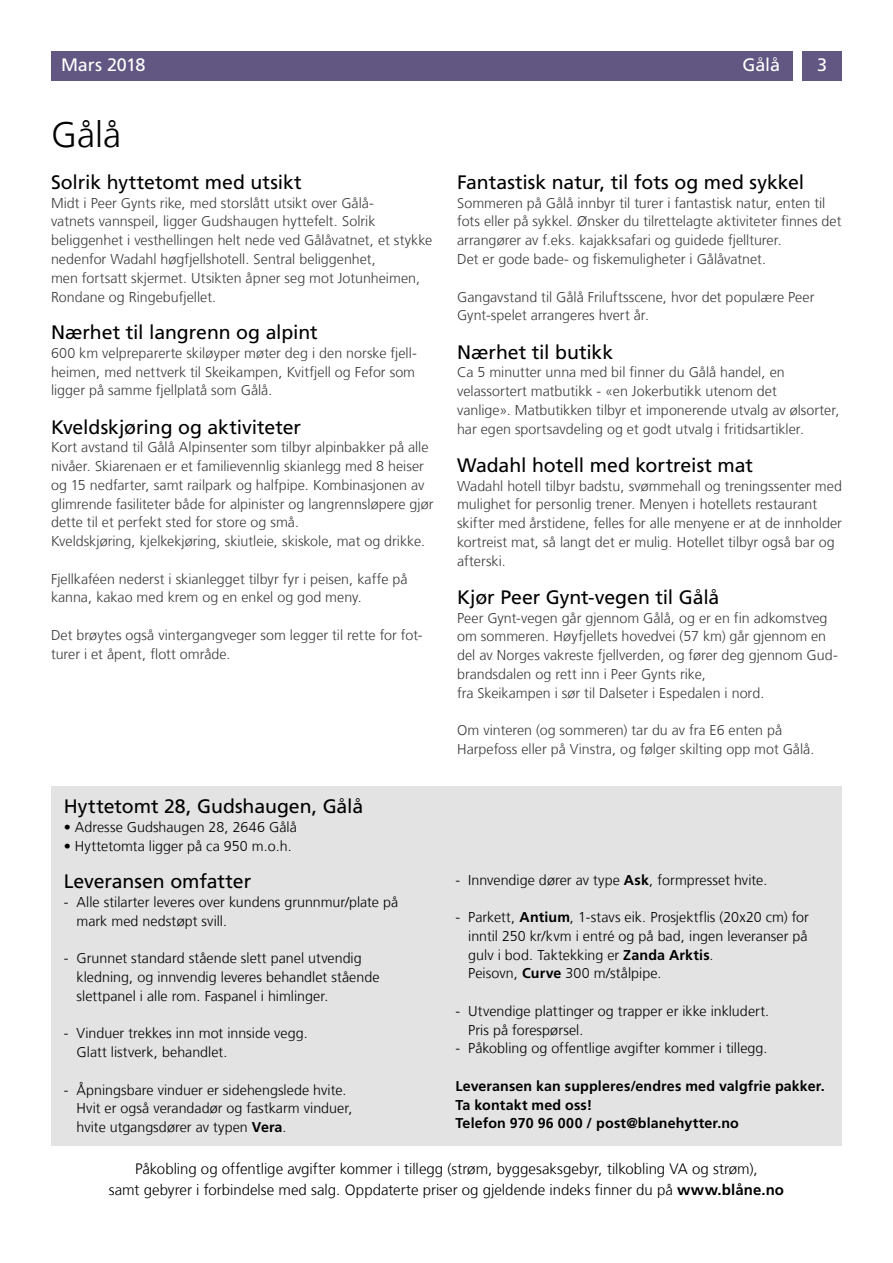
<style>
.page{position:relative;width:893px;height:1263px;background:#fff}
.page>*{position:absolute;margin:0;border:0;box-sizing:border-box;transform-origin:0 0}
.t1{font:300 36px "Frutiger LT Arabic 45";color:#000}
.t2{font:19.5px "Frutiger LT Std";letter-spacing:-.005em;color:#000}
.t3{font:18px "Frutiger LT Std";letter-spacing:-.01em;color:#fff}
.t4{font:300 15px/21px "Frutiger LT Arabic 45";color:#000;text-align:center}
.t5{font:300 14.25px/18.8px "Frutiger LT Arabic 45";color:#3c3c3b}
.t6{font:300 14.25px/18.8px "Frutiger LT Arabic 45";color:#000}
.t7{font:700 14.25px/18.8px "Frutiger LT Std";letter-spacing:.01em;color:#000}
.s1{font-family:"Frutiger LT Std";font-weight:700}
</style>
<div class="page">
<div style="left:51px;top:51px;width:741px;height:30px;background:#615782"></div>
<div style="left:802px;top:51px;width:40px;height:30px;background:#615782"></div>
<div style="left:51px;top:786px;width:791px;height:359px;background:#e3e3e3"></div>
<p class="t3" style="left:61px;top:54px;width:86px">Mars 2018</p>
<p class="t3" style="left:743px;top:54px;width:39px">Gålå</p>
<p class="t3" style="left:817px;top:54px;width:12px">3</p>
<h1 class="t1" style="left:51px;top:106px;width:71px">Gålå</h1>
<h2 class="t2" style="left:51px;top:171px;width:252px">Solrik hyttetomt med utsikt</h2>
<p class="t5" style="left:51px;top:193px;width:383px">Midt i Peer Gynts rike, med storslått utsikt over Gålå-<br>vatnets vannspeil, ligger Gudshaugen hyttefelt. Solrik beliggenhet i vesthellingen helt nede ved Gålåvatnet, et stykke nedenfor Wadahl høgfjellshotell. Sentral beliggenhet,<br>men fortsatt skjermet. Utsikten åpner seg mot Jotunheimen, Rondane og Ringebufjellet.</p>
<h2 class="t2" style="left:51px;top:321px;width:268px">Nærhet til langrenn og alpint</h2>
<p class="t5" style="left:51px;top:343px;width:367px">600 km velpreparerte skiløyper møter deg i den norske fjell&shy;heimen, med nettverk til Skeikampen, Kvitfjell og Fefor som ligger på samme fjellplatå som Gålå.</p>
<h2 class="t2" style="left:51px;top:415px;width:252px">Kveldskjøring og aktiviteter</h2>
<p class="t5" style="left:51px;top:438px;width:384px">Kort avstand til Gålå Alpinsenter som tilbyr alpinbakker på alle nivåer. Skiarenaen er et familievennlig skianlegg med 8 heiser og 15 nedfarter, samt railpark og halfpipe. Kombinasjonen av glimrende fasiliteter både for alpinister og langrennsløpere gjør dette til et perfekt sted for store og små.<br>Kveldskjøring, kjelkekjøring, skiutleie, skiskole, mat og drikke.</p>
<p class="t5" style="left:51px;top:569px;width:358px">Fjellkaféen nederst i skianlegget tilbyr fyr i peisen, kaffe på kanna, kakao med krem og en enkel og god meny.</p>
<p class="t5" style="left:51px;top:625px;width:373px">Det brøytes også vintergangveger som legger til rette for fot&shy;turer i et åpent, flott område.</p>
<h2 class="t2" style="left:457px;top:171px;width:349px">Fantastisk natur, til fots og med sykkel</h2>
<p class="t5" style="left:457px;top:193px;width:386px">Sommeren på Gålå innbyr til turer i fantastisk natur, enten til fots eller på sykkel. Ønsker du tilrettelagte aktiviteter finnes det arrangører av f.eks. kajakksafari og guidede fjellturer.<br>Det er gode bade- og fiskemuligheter i Gålåvatnet.</p>
<p class="t5" style="left:457px;top:287px;width:359px">Gangavstand til Gålå Friluftsscene, hvor det populære Peer<br>Gynt-spelet arrangeres hvert år.</p>
<h2 class="t2" style="left:457px;top:340px;width:158px">Nærhet til butikk</h2>
<p class="t5" style="left:457px;top:363px;width:384px">Ca 5 minutter unna med bil finner du Gålå handel, en velassortert matbutikk - «en Jokerbutikk utenom det<br>vanlige». Matbutikken tilbyr et imponerende utvalg av ølsorter, har egen sportsavdeling og et godt utvalg i fritidsartikler.</p>
<h2 class="t2" style="left:457px;top:453px;width:298px">Wadahl hotell med kortreist mat</h2>
<p class="t5" style="left:457px;top:476px;width:386px">Wadahl hotell tilbyr badstu, svømmehall og treningssenter med mulighet for personlig trener. Menyen i hotellets restaurant skifter med årstidene, felles for alle menyene er at de innholder kortreist mat, så langt det er mulig. Hotellet tilbyr også bar og afterski.</p>
<h2 class="t2" style="left:457px;top:585px;width:264px">Kjør Peer Gynt-vegen til Gålå</h2>
<p class="t5" style="left:457px;top:608px;width:382px">Peer Gynt-vegen går gjennom Gålå, og er en fin adkomstveg om sommeren. Høyfjellets hovedvei (57 km) går gjennom en del av Norges vakreste fjellverden, og fører deg gjennom Gud&shy;brandsdalen og rett inn i Peer Gynts rike,<br>fra Skeikampen i sør til Dalseter i Espedalen i nord.</p>
<p class="t5" style="left:457px;top:720px;width:359px">Om vinteren (og sommeren) tar du av fra E6 enten på<br>Harpefoss eller på Vinstra, og følger skilting opp mot Gålå.</p>
<h2 class="t2" style="left:64px;top:795px;width:301px">Hyttetomt 28, Gudshaugen, Gålå</h2>
<p class="t6" style="left:64px;top:817px;width:234px">• Adresse Gudshaugen 28, 2646 Gålå</p>
<p class="t6" style="left:64px;top:836px;width:230px">• Hyttetomta ligger på ca 950 m.o.h.</p>
<h2 class="t2" style="left:64px;top:870px;width:189px">Leveransen omfatter</h2>
<p class="t6" style="left:77px;top:892px;width:323px;text-indent:-13px">- Alle stilarter leveres over kundens grunnmur/plate på mark med nedstøpt svill.</p>
<p class="t6" style="left:77px;top:949px;width:304px;text-indent:-13px">- Grunnet standard stående slett panel utvendig kledning, og innvendig leveres behandlet stående slettpanel i alle rom. Faspanel i himlinger.</p>
<p class="t6" style="left:77px;top:1024px;width:233px;text-indent:-13px">- Vinduer trekkes inn mot innside vegg.<br>Glatt listverk, behandlet.</p>
<p class="t6" style="left:77px;top:1080px;width:278px;text-indent:-13px">- Åpningsbare vinduer er sidehengslede hvite.<br>Hvit er også verandadør og fastkarm vinduer, hvite utgangsdører av typen <span class="s1">Vera</span>.</p>
<p class="t6" style="left:455px;top:870px;width:314px">- Innvendige dører av type <span class="s1">Ask</span>, formpresset hvite.</p>
<p class="t6" style="left:468px;top:907px;width:342px;text-indent:-13px">- Parkett, <span class="s1">Antium</span>, 1-stavs eik. Prosjektflis (20x20 cm) for inntil 250 kr/kvm i entré og på bad, ingen leveranser på gulv i bod. Taktekking er <span class="s1">Zanda Arktis</span>.<br>Peisovn, <span class="s1">Curve</span> 300 m/stålpipe.</p>
<p class="t6" style="left:468px;top:1001px;width:303px;text-indent:-13px">- Utvendige plattinger og trapper er ikke inkludert.<br>Pris på forespørsel.</p>
<p class="t6" style="left:455px;top:1039px;width:314px">- Påkobling og offentlige avgifter kommer i tillegg.</p>
<p class="t7" style="left:455px;top:1077px;width:371px">Leveransen kan suppleres/endres med valgfrie pakker.<br>Ta kontakt med oss!<br>Telefon 970 96 000 / post@blanehytter.no</p>
<p class="t4" style="left:109px;top:1158px;width:677px">Påkobling og offentlige avgifter kommer i tillegg (strøm, byggesaksgebyr, tilkobling VA og strøm),<br>samt gebyrer i forbindelse med salg. Oppdaterte priser og gjeldende indeks finner du på <span class="s1">www.blåne.no</span></p>
</div>
